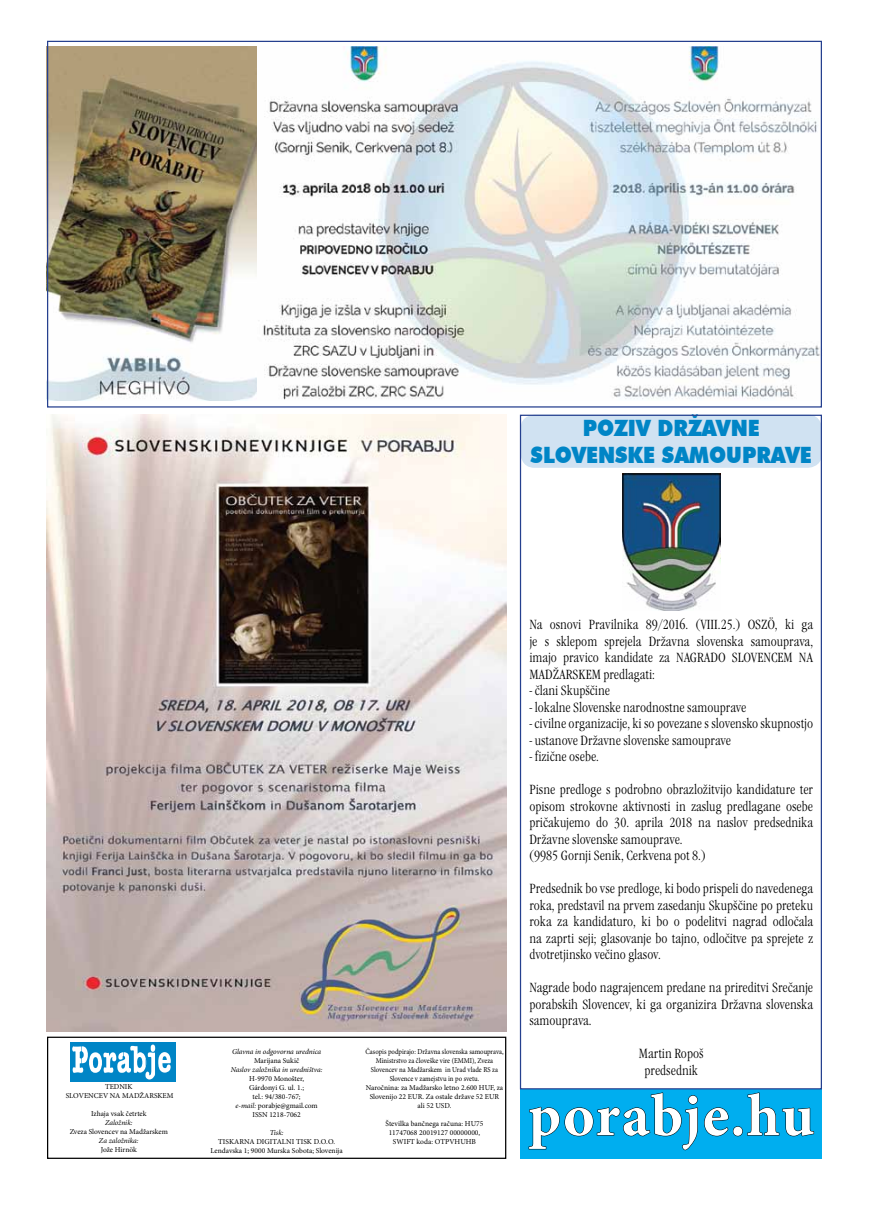
<style>
.page{position:relative;width:869px;height:1205px;background:#fff}
.page>*{position:absolute;margin:0;border:0;box-sizing:border-box;transform-origin:0 0}
.t1{font:700 60px "Minion Pro";letter-spacing:.02em;color:#fff}
.t2{font:900 22.5px/27px "Futura BT";color:#0085c6;text-align:center;scale:.9 1}
.t3{font:13.75px/16.5px "Garamond Itc TEE Ligh Cond";color:#000;text-align:justify}
.t4{font:7.5px/9px "Minion Pro";color:#000;text-align:center}
.t5{font:7.5px/9px "Minion Pro";color:#000;text-align:center;scale:.9 1}
.t6{font:italic 7.5px "Minion Pro";letter-spacing:-.005em;color:#000}
.s1{font-style:italic}
</style>
<div class="page">
<div style="left:47px;top:1036px;width:459px;height:123px;border:1px solid #000"></div>
<div style="left:70px;top:1042px;width:106px;height:40px;background:#0085c6"></div>
<svg style="left:72px;top:1044px;width:99px;height:35px"></svg>
<div style="left:520px;top:415px;width:301px;height:53px;background:#d0e2f2;border-radius:14px"></div>
<div style="left:520px;top:1089px;width:301px;height:70px;background:#00aeef"></div>
<svg style="left:528px;top:1092px;width:200px;height:58px"></svg>
<div style="left:732px;top:1126px;width:10px;height:10px;border:1px solid #000;border-radius:50%"></div>
<svg style="left:747px;top:1092px;width:67px;height:45px"></svg>
<img style="left:47px;top:415px;width:459px;height:616px">
<img style="left:49px;top:46px;width:208px;height:354px">
<img style="left:258px;top:46px;width:561px;height:354px">
<img style="left:622px;top:473px;width:98px;height:138px">
<h2 class="t2" style="left:530px;top:415px;width:314px">POZIV DRŽAVNE<br>SLOVENSKE SAMOUPRAVE</h2>
<p class="t4" style="left:66px;top:1082px;width:109px">TEDNIK<br>SLOVENCEV NA MADŽARSKEM</p>
<p class="t4" style="left:91px;top:1109px;width:57px">Izhaja vsak četrtek</p>
<p class="t6" style="left:105px;top:1118px;width:29px">Založnik:</p>
<p class="t4" style="left:70px;top:1127px;width:100px">Zveza Slovencev na Madžarskem</p>
<p class="t6" style="left:99px;top:1136px;width:41px">Za založnika:</p>
<p class="t4" style="left:101px;top:1145px;width:38px">Jože Hirnök</p>
<p class="t6" style="left:232px;top:1046px;width:91px">Glavna in odgovorna urednica</p>
<p class="t4" style="left:254px;top:1055px;width:47px">Marijana Sukič</p>
<p class="t6" style="left:231px;top:1064px;width:93px">Naslov založnika in uredništva:</p>
<p class="t4" style="left:235px;top:1073px;width:84px">H-9970 Monošter,<br>Gárdonyi G. ul. 1.;<br>tel.: 94/380-767;<br><span class="s1">e-mail:</span> porabje@gmail.com<br>ISSN 1218-7062</p>
<p class="t6" style="left:269px;top:1127px;width:15px">Tisk:</p>
<p class="t4" style="left:218px;top:1136px;width:11px">Tiskarna</p>
<p class="t4" style="left:256px;top:1136px;width:6px">digitalni</p>
<p class="t4" style="left:296px;top:1136px;width:5px">tisk</p>
<p class="t4" style="left:210px;top:1136px;width:134px;text-align:left;text-indent:103px">d.o.o.<br>Lendavska 1; 9000 Murska Sobota; Slovenija</p>
<p class="t5" style="left:365px;top:1046px;width:155px">Časopis podpirajo: Državna slovenska samouprava, Ministrstvo za človeške vire (EMMI), Zveza Slovencev na Madžarskem in Urad vlade RS za Slovence v zamejstvu in po svetu.<br>Naročnina: za Madžarsko letno 2.600 HUF, za Slovenijo 22 EUR. Za ostale države 52 EUR ali 52 USD.</p>
<p class="t4" style="left:385px;top:1118px;width:99px">Številka bančnega računa: HU75<br>11747068 20019127 00000000,<br>SWIFT koda: OTPVHUHB</p>
<p class="t3" style="left:529px;top:616px;width:285px">Na osnovi Pravilnika 89/2016. (VIII.25.) OSZÖ, ki ga je s sklepom sprejela Državna slovenska samouprava, imajo pravico kandidate za NAGRADO SLOVENCEM NA MADŽARSKEM predlagati:</p>
<p class="t3" style="left:529px;top:682px;width:82px">- člani Skupščine</p>
<p class="t3" style="left:529px;top:699px;width:218px">- lokalne Slovenske narodnostne samouprave</p>
<p class="t3" style="left:529px;top:715px;width:285px">- civilne organizacije, ki so povezane s slovensko skupnostjo</p>
<p class="t3" style="left:529px;top:732px;width:203px">- ustanove Državne slovenske samouprave</p>
<p class="t3" style="left:529px;top:748px;width:71px">- fizične osebe.</p>
<p class="t3" style="left:529px;top:781px;width:285px;text-align:left">Pisne predloge s podrobno obrazložitvijo kandidature ter opisom strokovne aktivnosti in zaslug predlagane osebe pričakujemo do 30. aprila 2018 na naslov predsednika Državne slovenske samouprave.<br>(9985 Gornji Senik, Cerkvena pot 8.)</p>
<p class="t3" style="left:529px;top:880px;width:285px">Predsednik bo vse predloge, ki bodo prispeli do navedenega roka, predstavil na prvem zasedanju Skupščine po preteku roka za kandidaturo, ki bo o podelitvi nagrad odločala na zaprti seji; glasovanje bo tajno, odločitve pa sprejete z dvotretjinsko večino glasov.</p>
<p class="t3" style="left:529px;top:979px;width:285px">Nagrade bodo nagrajencem predane na prireditvi Srečanje porabskih Slovencev, ki ga organizira Državna slovenska samouprava.</p>
<p class="t3" style="left:638px;top:1045px;width:66px;text-align:center">Martin Ropoš predsednik</p>
<h1 class="t1" style="left:528px;top:1073px;width:287px">porabje.hu</h1>
</div>
